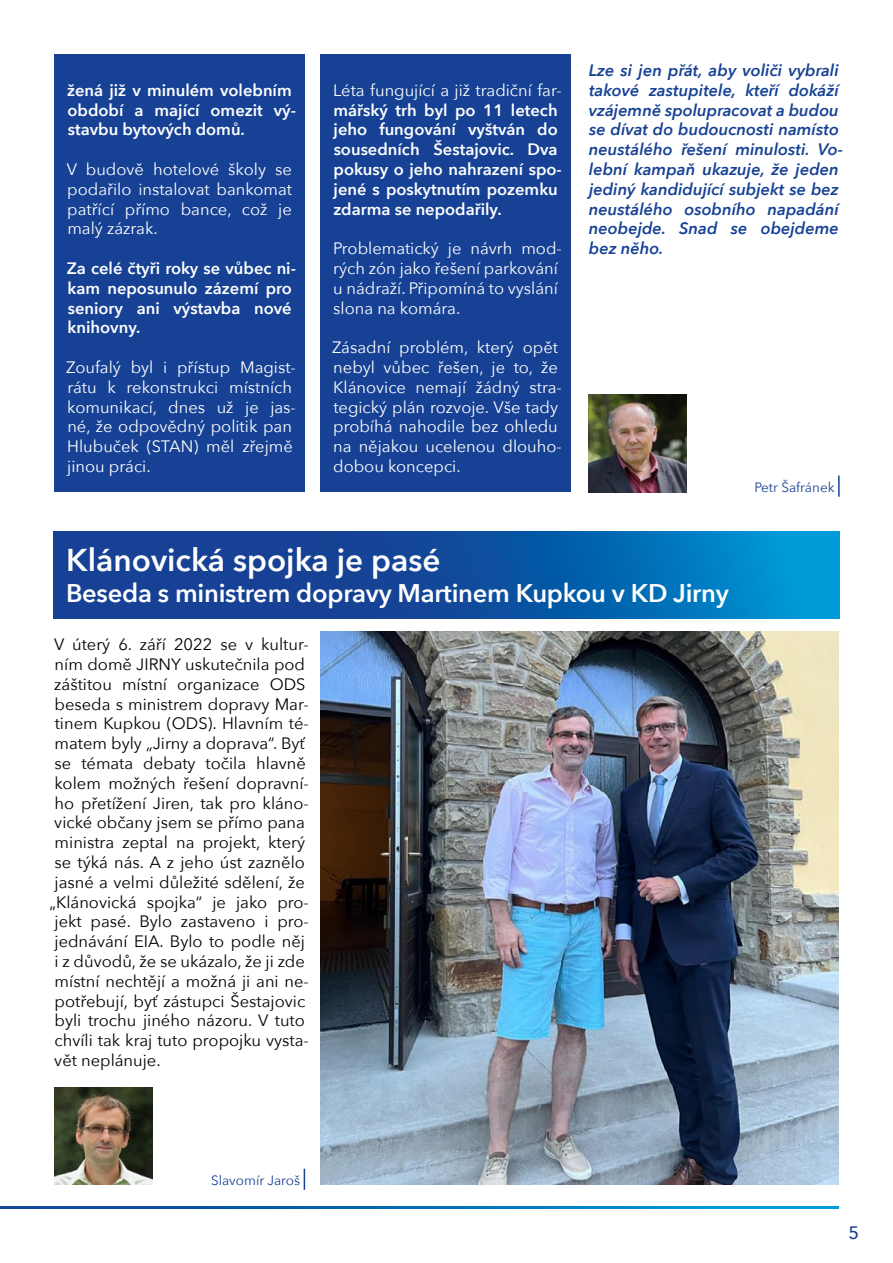
<style>
.page{position:relative;width:893px;height:1263px;background:#fff}
.page>*{position:absolute;margin:0;border:0;box-sizing:border-box;transform-origin:0 0}
.t1{font:600 31.5px "Avenir Next";color:#fff}
.t2{font:600 25.5px "Avenir Next";letter-spacing:-.01em;color:#fff}
.t3{font:500 18px "Avenir Next";color:#164194}
.t4{font:16.5px "Avenir Next";color:#000}
.t5{font:16.5px/19.8px "Avenir Next";color:#fff}
.t6{font:600 16.5px/19.8px "Avenir Next";color:#fff}
.t7{font:italic 600 16.5px/19.8px "Avenir Next";color:#164194}
.t8{font:13.5px "Avenir Next";color:#164194}
</style>
<div class="page">
<svg style="left:0;top:1207px;width:839px;height:2px;background:#036fb7"></svg>
<img style="left:54px;top:1087px;width:98px;height:98px">
<img style="left:588px;top:394px;width:98px;height:98px">
<hr style="left:838px;top:476px;width:2px;height:21px;background:#164194">
<svg style="left:304px;top:1169px;width:1px;height:21px"></svg>
<svg style="left:53px;top:531px;width:786px;height:88px;background:#0c59a6"></svg>
<img style="left:320px;top:631px;width:518px;height:553px">
<div style="left:54px;top:54px;width:251px;height:438px;background:#164194"></div>
<div style="left:320px;top:54px;width:251px;height:438px;background:#164194"></div>
<p class="t6" style="left:67px;top:80px;width:230px">žená již v minulém volebním období a mající omezit vý&shy;stavbu bytových domů.</p>
<p class="t5" style="left:67px;top:159px;width:227px;text-align:justify">V budově hotelové školy se podařilo instalovat bankomat patřící přímo bance, což je malý zázrak.</p>
<p class="t6" style="left:67px;top:258px;width:230px">Za celé čtyři roky se vůbec ni&shy;kam neposunulo zázemí pro seniory ani výstavba nové knihovny.</p>
<p class="t5" style="left:66px;top:357px;width:231px">Zoufalý byl i přístup Magist&shy;rátu k rekonstrukci místních komunikací, dnes už je jas&shy;né, že odpovědný politik pan<br>Hlubuček (STAN) měl zřejmě jinou práci.</p>
<p class="t5" style="left:333px;top:79px;width:230px">Léta fungující a již tradiční far-</p>
<p class="t6" style="left:333px;top:99px;width:230px">mářský trh byl po 11 letech jeho fungování vyštván do sousedních Šestajovic. Dva pokusy o jeho nahrazení spo&shy;jené s poskytnutím pozemku zdarma se nepodařily.</p>
<p class="t5" style="left:333px;top:238px;width:230px">Problematický je návrh mod&shy;rých zón jako řešení parkování u nádraží. Připomíná to vyslání slona na komára.</p>
<p class="t5" style="left:332px;top:337px;width:231px">Zásadní problém, který opět nebyl vůbec řešen, je to, že<br>Klánovice nemají žádný stra&shy;tegický plán rozvoje. Vše tady probíhá nahodile bez ohledu na nějakou ucelenou dlouho&shy;dobou koncepci.</p>
<p class="t7" style="left:589px;top:60px;width:256px">Lze si jen přát, aby voliči vybrali takové zastupitele, kteří dokáží vzájemně spolupracovat a budou se dívat do budoucnosti namísto neustálého řešení minulosti. Vo&shy;lební kampaň ukazuje, že jeden jediný kandidující subjekt se bez neustálého osobního napadání neobejde. Snad se obejdeme bez něho.</p>
<p class="t8" style="left:754px;top:476px;width:82px">Petr Šafránek</p>
<h1 class="t1" style="left:66px;top:533px;width:376px">Klánovická spojka je pasé</h1>
<h2 class="t2" style="left:66px;top:571px;width:664px">Beseda s ministrem dopravy Martinem Kupkou v KD Jirny</h2>
<p class="t4" style="left:54px;top:630px;width:256px">V úterý 6. září 2022 se v kultur-</p>
<p class="t4" style="left:55px;top:650px;width:252px">ním domě JIRNY uskutečnila pod</p>
<p class="t4" style="left:54px;top:670px;width:253px">záštitou místní organizace ODS</p>
<p class="t4" style="left:55px;top:690px;width:256px">beseda s ministrem dopravy Mar-</p>
<p class="t4" style="left:55px;top:710px;width:256px">tinem Kupkou (ODS). Hlavním té-</p>
<p class="t4" style="left:55px;top:729px;width:252px">matem byly „Jirny a doprava“. Byť</p>
<p class="t4" style="left:55px;top:749px;width:253px">se témata debaty točila hlavně</p>
<p class="t4" style="left:55px;top:769px;width:256px">kolem možných řešení dopravní-</p>
<p class="t4" style="left:55px;top:789px;width:256px">ho přetížení Jiren, tak pro kláno-</p>
<p class="t4" style="left:54px;top:809px;width:252px">vické občany jsem se přímo pana</p>
<p class="t4" style="left:55px;top:828px;width:252px">ministra zeptal na projekt, který</p>
<p class="t4" style="left:55px;top:848px;width:252px">se týká nás. A z jeho úst zaznělo</p>
<p class="t4" style="left:55px;top:868px;width:252px">jasné a velmi důležité sdělení, že</p>
<p class="t4" style="left:50px;top:888px;width:261px">„Klánovická spojka“ je jako pro-</p>
<p class="t4" style="left:55px;top:908px;width:256px">jekt pasé. Bylo zastaveno i pro-</p>
<p class="t4" style="left:55px;top:927px;width:252px">jednávání EIA. Bylo to podle něj</p>
<p class="t4" style="left:55px;top:947px;width:252px">i z důvodů, že se ukázalo, že ji zde</p>
<p class="t4" style="left:55px;top:967px;width:256px">místní nechtějí a možná ji ani ne-</p>
<p class="t4" style="left:55px;top:987px;width:252px">potřebují, byť zástupci Šestajovic</p>
<p class="t4" style="left:55px;top:1007px;width:252px">byli trochu jiného názoru. V tuto</p>
<p class="t4" style="left:55px;top:1026px;width:256px">chvíli tak kraj tuto propojku vysta-</p>
<p class="t4" style="left:54px;top:1046px;width:108px">vět neplánuje.</p>
<p class="t8" style="left:211px;top:1169px;width:91px">Slavomír Jaroš</p>
<p class="t3" style="left:849px;top:1217px;width:12px">5</p>
</div>
